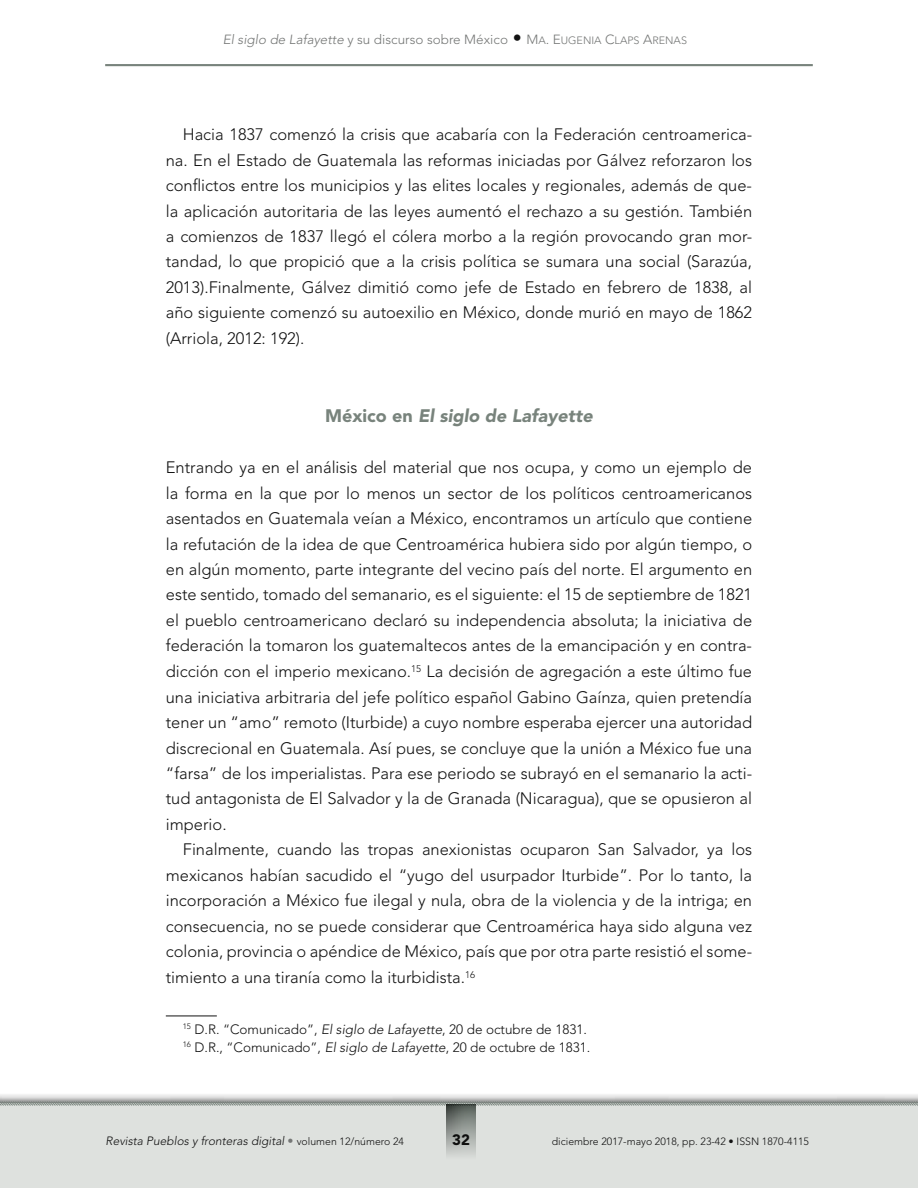
<style>
.page{position:relative;width:918px;height:1188px;background:#fff}
.page>*{position:absolute;margin:0;border:0;box-sizing:border-box;transform-origin:0 0}
.t1{font:italic 900 18px "Avenir LT Std";color:#78837c}
.t2{font:300 16.5px/25.5px "Avenir LT Std";color:#121212;text-align:justify}
.t3{font:900 15px "Avenir LT Std";color:#121212}
.t4{font:300 13.5px/18px "Avenir LT Std";color:#121212}
.t5{font:300 13.2px "Avenir LT Std";color:#757776}
.t6{font:italic 300 12px "Avenir LT Std";color:#121212}
.t7{font:300 10.5px "Avenir LT Std";color:#121212}
.s1{font-style:italic}
.s2{font-size:18px;color:#121212}
.s3{font-family:"Avenir LT Std Light SC800";font-weight:400}
.s4{font-family:"Avenir LT Std Light SC800";font-weight:400;font-size:10.65px}
.s5{font-style:normal}
.s6{font-style:normal;color:#757776}
.s7{font-style:normal;font-size:10.5px}
</style>
<div class="page">
<div style="left:0;top:1092px;width:918px;height:96px;background:#121212;opacity:.75"></div>
<div style="left:0;top:1100px;width:918px;height:88px;background:#dee1de"></div>
<hr style="left:105px;top:64px;width:708px;height:2px;background:#78837c">
<hr style="left:105px;top:68px;width:708px;height:1px;background:#78837c">
<div style="left:434px;top:1092px;width:56px;height:69px;background:#121212;opacity:.75"></div>
<hr style="left:166px;top:1016px;width:51px;height:1px;background:#121212">
<p class="t5" style="left:223px;top:32px;width:466px"><span class="s1">El siglo de Lafayette</span> y su discurso sobre México <span class="s2">•</span> <span class="s3">M</span><span class="s4">A</span><span class="s3">. E</span><span class="s4">UGENIA</span> <span class="s3">C</span><span class="s4">LAPS</span> <span class="s3">A</span><span class="s4">RENAS</span></p>
<p class="t2" style="left:166px;top:122px;width:588px;text-indent:17px">Hacia 1837 comenzó la crisis que acabaría con la Federación centroamerica&shy;na. En el Estado de Guatemala las reformas iniciadas por Gálvez reforzaron los conflictos entre los municipios y las elites locales y regionales, además de que&shy;la aplicación autoritaria de las leyes aumentó el rechazo a su gestión. También a comienzos de 1837 llegó el cólera morbo a la región provocando gran mor&shy;tandad, lo que propició que a la crisis política se sumara una social (Sarazúa, 2013).Finalmente, Gálvez dimitió como jefe de Estado en febrero de 1838, al año siguiente comenzó su autoexilio en México, donde murió en mayo de 1862 (Arriola, 2012: 192).</p>
<p class="t1" style="left:325px;top:405px;width:269px"><span class="s5">México en</span> El siglo de Lafayette</p>
<p class="t2" style="left:166px;top:455px;width:588px">Entrando ya en el análisis del material que nos ocupa, y como un ejemplo de la forma en la que por lo menos un sector de los políticos centroamericanos asentados en Guatemala veían a México, encontramos un artículo que contiene la refutación de la idea de que Centroamérica hubiera sido por algún tiempo, o en algún momento, parte integrante del vecino país del norte. El argumento en este sentido, tomado del semanario, es el siguiente: el 15 de septiembre de 1821 el pueblo centroamericano declaró su independencia absoluta; la iniciativa de federación la tomaron los guatemaltecos antes de la emancipación y en contra&shy;dicción con el imperio mexicano.<sup>15</sup> La decisión de agregación a este último fue una iniciativa arbitraria del jefe político español Gabino Gaínza, quien pretendía tener un “amo” remoto (Iturbide) a cuyo nombre esperaba ejercer una autoridad discrecional en Guatemala. Así pues, se concluye que la unión a México fue una “farsa” de los imperialistas. Para ese periodo se subrayó en el semanario la acti&shy;tud antagonista de El Salvador y la de Granada (Nicaragua), que se opusieron al imperio.</p>
<p class="t2" style="left:166px;top:837px;width:588px;text-indent:17px">Finalmente, cuando las tropas anexionistas ocuparon San Salvador, ya los mexicanos habían sacudido el “yugo del usurpador Iturbide”. Por lo tanto, la incorporación a México fue ilegal y nula, obra de la violencia y de la intriga; en consecuencia, no se puede considerar que Centroamérica haya sido alguna vez colonia, provincia o apéndice de México, país que por otra parte resistió el some&shy;timiento a una tiranía como la iturbidista.<sup>16</sup></p>
<p class="t4" style="left:183px;top:1020px;width:409px"><sup>15</sup> D.R. “Comunicado”, <span class="s1">El siglo de Lafayette</span>, 20 de octubre de 1831.<br><sup>16</sup> D.R., “Comunicado”, <span class="s1">El siglo de Lafayette</span>, 20 de octubre de 1831.</p>
<p class="t6" style="left:106px;top:1134px;width:300px">Revista Pueblos y fronteras digital <span class="s6">•</span> <span class="s7">volumen 12/número 24</span></p>
<p class="t3" style="left:452px;top:1131px;width:19px">32</p>
<p class="t7" style="left:552px;top:1136px;width:259px">diciembre 2017-mayo 2018, pp. 23-42 • ISSN 1870-4115</p>
</div>
